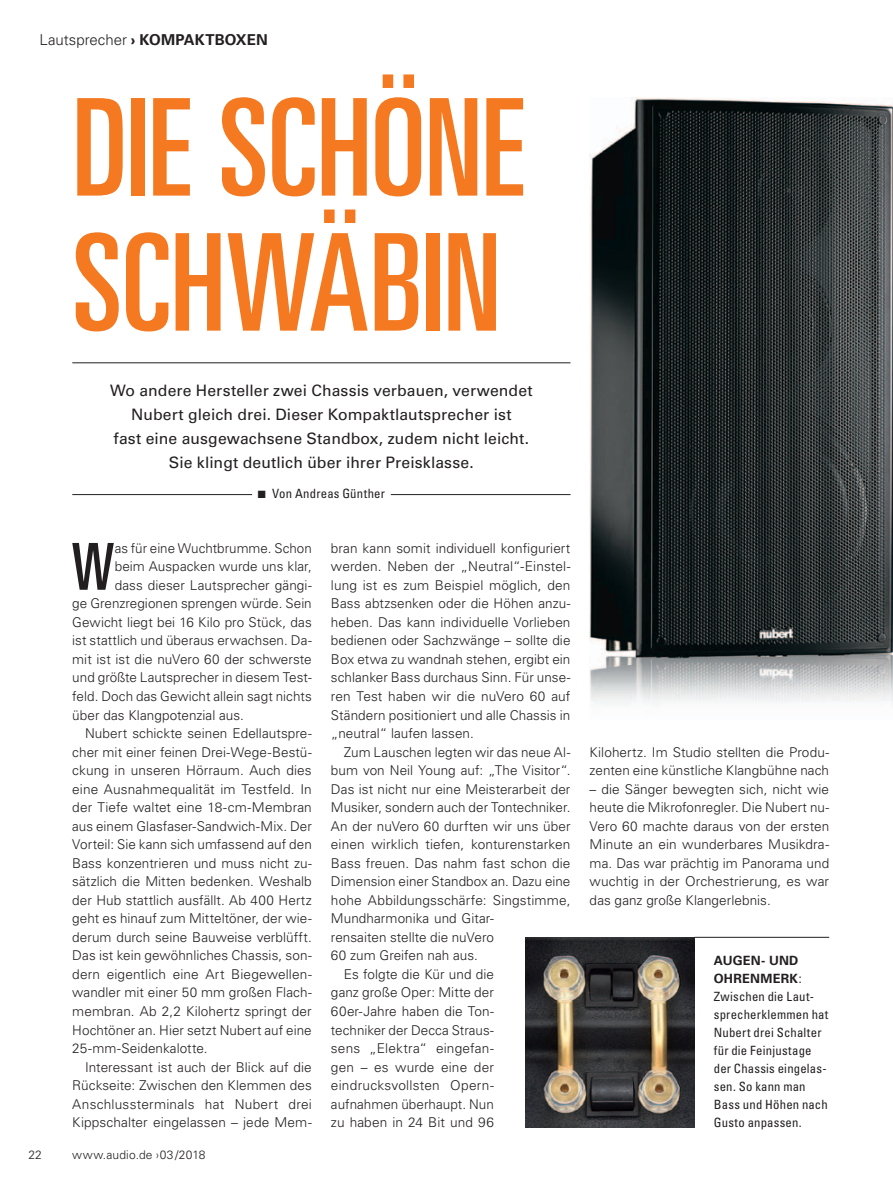
<style>
.page{position:relative;width:893px;height:1191px;background:#fff}
.page>*{position:absolute;margin:0;border:0;box-sizing:border-box;transform-origin:0 0}
._03_Headline_schmal{font:ultra-condensed 135px/135px "Univers LT Std";letter-spacing:-.005em;color:#f47921}
._03_Lauftext_Initial{font:ultra-condensed 64.8px "Univers LT Std";color:#231f20}
._03_Vorspann{font:15.75px/24px "Univers LT Std";letter-spacing:.005em;color:#231f20;text-align:center}
._01_Ressortmarke{font:700 15px "Univers LT Std";letter-spacing:.005em;color:#231f20}
._03_Lauftext{font:300 13.5px/18.6px "Univers LT Std";letter-spacing:.005em;color:#231f20;text-align:justify}
._03_Lauftext_Initial-2{font:300 13.5px "Univers LT Std";letter-spacing:.005em;color:#231f20}
._03_BU_Erster_Absatz{font:condensed 12.75px/18px "Univers LT Std";letter-spacing:.015em;color:#231f20}
._03_Vorspann-2{font:condensed 12.75px "Univers LT Std";letter-spacing:.015em;color:#231f20}
._01_Audio-Heftnummer{font:300 12px "Univers LT Std";letter-spacing:.01em;color:#231f20}
._01_Pagina{font:300 12px "Univers LT Std";color:#231f20}
.s1{font-weight:300}
.s2{font-weight:700;font-stretch:normal}
</style>
<div class="page">
<img style="left:590px;top:98px;width:303px;height:606px">
<hr style="left:72px;top:494px;width:498px;height:1px;background:#231f20">
<svg style="left:256px;top:494px;width:142px;height:2px"></svg>
<hr style="left:72px;top:362px;width:498px;height:1px;background:#231f20">
<img style="left:526px;top:937px;width:169px;height:190px">
<hr style="left:695px;top:937px;width:134px;height:1px;background:#231f20">
<p class="_01_Ressortmarke" style="left:39px;top:31px;width:230px"><span class="s1">Lautsprecher</span> › KOMPAKTBOXEN</p>
<p class="_03_Headline_schmal" style="left:72px;top:79px;width:453px">DIE SCHÖNE<br>SCHWÄBIN</p>
<p class="_03_Vorspann" style="left:110px;top:379px;width:424px">Wo andere Hersteller zwei Chassis verbauen, verwendet Nubert gleich drei. Dieser Kompaktlautsprecher ist<br>fast eine ausgewachsene Standbox, zudem nicht leicht.<br>Sie klingt deutlich über ihrer Preisklasse.</p>
<p class="_03_Vorspann-2" style="left:258px;top:486px;width:129px">■ Von Andreas Günther</p>
<p class="_03_Lauftext_Initial" style="left:71px;top:530px;width:45px">W</p>
<p class="_03_Lauftext_Initial-2" style="left:115px;top:540px;width:199px">as für eine Wuchtbrumme. Schon</p>
<p class="_03_Lauftext_Initial-2" style="left:115px;top:558px;width:199px">beim Auspacken wurde uns klar,</p>
<p class="_03_Lauftext_Initial-2" style="left:115px;top:577px;width:199px">dass dieser Lautsprecher gängi-</p>
<p class="_03_Lauftext_Initial-2" style="left:72px;top:595px;width:241px">ge Grenzregionen sprengen würde. Sein</p>
<p class="_03_Lauftext_Initial-2" style="left:72px;top:614px;width:241px">Gewicht liegt bei 16 Kilo pro Stück, das</p>
<p class="_03_Lauftext_Initial-2" style="left:72px;top:632px;width:241px">ist stattlich und überaus erwachsen. Da-</p>
<p class="_03_Lauftext_Initial-2" style="left:72px;top:651px;width:241px">mit ist ist die nuVero 60 der schwerste</p>
<p class="_03_Lauftext_Initial-2" style="left:72px;top:669px;width:241px">und größte Lautsprecher in diesem Test-</p>
<p class="_03_Lauftext_Initial-2" style="left:72px;top:688px;width:241px">feld. Doch das Gewicht allein sagt nichts</p>
<p class="_03_Lauftext_Initial-2" style="left:72px;top:706px;width:173px">über das Klangpotenzial aus.</p>
<p class="_03_Lauftext" style="left:72px;top:724px;width:241px;text-indent:13px">Nubert schickte seinen Edellautspre&shy;cher mit einer feinen Drei-Wege-Bestü&shy;ckung in unseren Hörraum. Auch dies eine Ausnahmequalität im Testfeld. In der Tiefe waltet eine 18-cm-Membran aus einem Glasfaser-Sandwich-Mix. Der Vorteil: Sie kann sich umfassend auf den Bass konzentrieren und muss nicht zu&shy;sätzlich die Mitten bedenken. Weshalb der Hub stattlich ausfällt. Ab 400 Hertz geht es hinauf zum Mitteltöner, der wie&shy;derum durch seine Bauweise verblüfft.<br>Das ist kein gewöhnliches Chassis, son&shy;dern eigentlich eine Art Biegewellen&shy;wandler mit einer 50 mm großen Flach&shy;membran. Ab 2,2 Kilohertz springt der Hochtöner an. Hier setzt Nubert auf eine 25-mm-Seidenkalotte.</p>
<p class="_03_Lauftext" style="left:72px;top:1057px;width:241px;text-indent:13px">Interessant ist auch der Blick auf die Rückseite: Zwischen den Klemmen des Anschlussterminals hat Nubert drei Kippschalter eingelassen – jede Mem-</p>
<p class="_01_Pagina" style="left:28px;top:1147px;width:15px">22</p>
<p class="_01_Audio-Heftnummer" style="left:72px;top:1147px;width:135px">www.audio.de ›03/2018</p>
<p class="_03_Lauftext" style="left:331px;top:538px;width:241px">bran kann somit individuell konfiguriert werden. Neben der „Neutral“-Einstel&shy;lung ist es zum Beispiel möglich, den Bass abtzsenken oder die Höhen anzu&shy;heben. Das kann individuelle Vorlieben bedienen oder Sachzwänge – sollte die Box etwa zu wandnah stehen, ergibt ein schlanker Bass durchaus Sinn. Für unse&shy;ren Test haben wir die nuVero 60 auf Ständern positioniert und alle Chassis in „neutral“ laufen lassen.</p>
<p class="_03_Lauftext" style="left:331px;top:742px;width:241px;text-align:left;text-indent:13px">Zum Lauschen legten wir das neue Al&shy;bum von Neil Young auf: „The Visitor“.<br>Das ist nicht nur eine Meisterarbeit der Musiker, sondern auch der Tontechniker.<br>An der nuVero 60 durften wir uns über einen wirklich tiefen, konturenstarken Bass freuen. Das nahm fast schon die Dimension einer Standbox an. Dazu eine hohe Abbildungsschärfe: Singstimme, Mundharmonika und Gitar-<br>rensaiten stellte die nuVero<br>60 zum Greifen nah aus.</p>
<p class="_03_Lauftext" style="left:331px;top:965px;width:165px;text-indent:13px">Es folgte die Kür und die ganz große Oper: Mitte der 60er-Jahre haben die Ton&shy;techniker der Decca Straus&shy;sens „Elektra“ eingefan&shy;gen – es wurde eine der eindrucksvollsten Opern&shy;aufnahmen überhaupt. Nun zu haben in 24 Bit und 96</p>
<p class="_03_Lauftext" style="left:590px;top:742px;width:241px">Kilohertz. Im Studio stellten die Produ&shy;zenten eine künstliche Klangbühne nach</p>
<p class="_03_Lauftext" style="left:590px;top:779px;width:241px">– die Sänger bewegten sich, nicht wie heute die Mikrofonregler. Die Nubert nu-Vero 60 machte daraus von der ersten Minute an ein wunderbares Musikdra&shy;ma. Das war prächtig im Panorama und wuchtig in der Orchestrierung, es war das ganz große Klangerlebnis.</p>
<p class="_03_BU_Erster_Absatz" style="left:714px;top:951px;width:116px"><span class="s2">AUGEN- UND<br>OHRENMERK</span>:<br>Zwischen die Laut&shy;sprecherklemmen hat<br>Nubert drei Schalter für die Feinjustage der Chassis eingelas&shy;sen. So kann man<br>Bass und Höhen nach<br>Gusto anpassen.</p>
</div>
